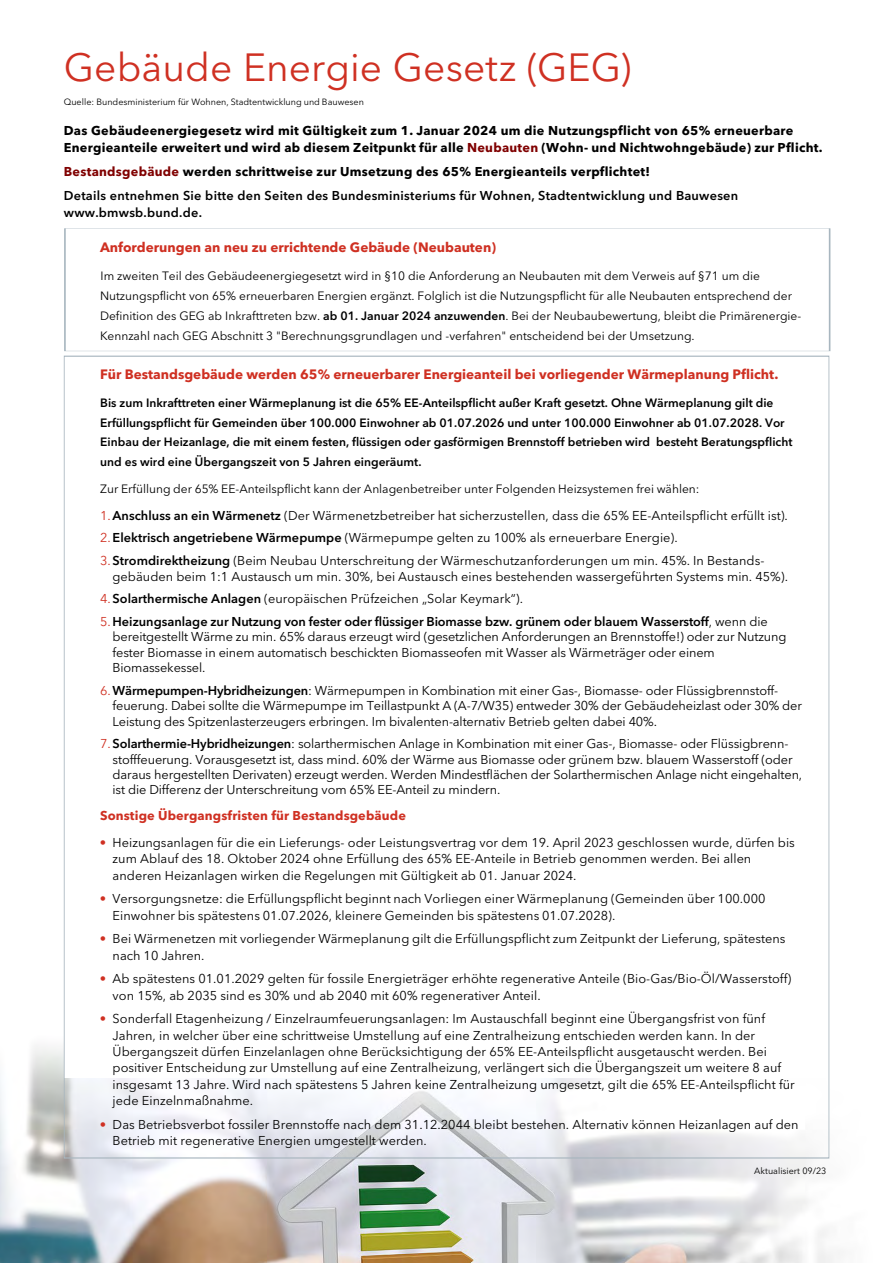
<style>
.page{position:relative;width:893px;height:1263px;background:#fff}
.page>*{position:absolute;margin:0;border:0;box-sizing:border-box;transform-origin:0 0}
.t1{font:39px "Avenir Next LT Pro";color:#cf3022}
.t2{font:700 13.5px "Avenir Next LT Pro";color:#cf3022}
.t3{font:12.75px/16.4px "Avenir Next LT Pro";color:#000}
.t4{font:700 12.75px/16.2px "Avenir Next LT Pro";letter-spacing:.02em;color:#000}
.t5{font:600 12.75px/24.3px "Avenir Next LT Pro";letter-spacing:.02em;color:#000}
.t6{font:700 12.75px "Avenir Next LT Pro";letter-spacing:.01em;color:#cf3022}
.t7{font:12px/19.8px "Avenir Next LT Pro";color:#000}
.t8{font:600 12px/19.6px "Avenir Next LT Pro";color:#000}
.Grundtext-Elco{font:9px "Avenir Next LT Pro";color:#000}
.s1{color:#800000}
.s2{font-weight:700;color:#800000}
.s3{font-weight:700}
.s4{font-weight:600}
.s5{color:#cf3022}
</style>
<div class="page">
<img style="left:0;top:862px;width:840px;height:401px">
<div style="left:65px;top:228px;width:765px;height:123px;border:1px solid #a8b6bf"></div>
<div style="left:64px;top:382px;width:765px;height:696px;background:#fff"></div>
<p class="t1" style="left:64px;top:44px;width:569px">Gebäude Energie Gesetz (GEG)</p>
<p class="Grundtext-Elco" style="left:64px;top:96px;width:302px">Quelle: Bundesministerium für Wohnen, Stadtentwicklung und Bauwesen</p>
<p class="t4" style="left:64px;top:123px;width:760px">Das Gebäudeenergiegesetz wird mit Gültigkeit zum 1. Januar 2024 um die Nutzungspflicht von 65% erneuerbare<br>Energieanteile erweitert und wird ab diesem Zeitpunkt für alle <span class="s1">Neubauten</span> (Wohn- und Nichtwohngebäude) zur Pflicht.</p>
<p class="t5" style="left:64px;top:159px;width:676px"><span class="s2">Bestandsgebäude</span> <span class="s3">werden schrittweise zur Umsetzung des 65% Energieanteils verpflichtet!<br></span>Details entnehmen Sie bitte den Seiten des Bundesministeriums für Wohnen, Stadtentwicklung und Bauwesen</p>
<p class="t5" style="left:64px;top:200px;width:140px">www.bmwsb.bund.de.</p>
<p class="t2" style="left:100px;top:239px;width:397px">Anforderungen an neu zu errichtende Gebäude (Neubauten)</p>
<p class="t7" style="left:100px;top:266px;width:703px">Im zweiten Teil des Gebäudeenergiegesetzt wird in §10 die Anforderung an Neubauten mit dem Verweis auf §71 um die Nutzungspflicht von 65% erneuerbaren Energien ergänzt. Folglich ist die Nutzungspflicht für alle Neubauten entsprechend der Definition des GEG ab Inkrafttreten bzw. <span class="s4">ab 01. Januar 2024 anzuwenden</span>. Bei der Neubaubewertung, bleibt die Primärenergie-Kennzahl nach GEG Abschnitt 3 "Berechnungsgrundlagen und -verfahren" entscheidend bei der Umsetzung.</p>
<p class="t2" style="left:100px;top:366px;width:680px">Für Bestandsgebäude werden 65% erneuerbarer Energieanteil bei vorliegender Wärmeplanung Pflicht.</p>
<p class="t8" style="left:100px;top:393px;width:694px">Bis zum Inkrafttreten einer Wärmeplanung ist die 65% EE-Anteilspflicht außer Kraft gesetzt. Ohne Wärmeplanung gilt die Erfüllungspflicht für Gemeinden über 100.000 Einwohner ab 01.07.2026 und unter 100.000 Einwohner ab 01.07.2028. Vor Einbau der Heizanlage, die mit einem festen, flüssigen oder gasförmigen Brennstoff betrieben wird besteht Beratungspflicht und es wird eine Übergangszeit von 5 Jahren eingeräumt.</p>
<p class="t7" style="left:100px;top:479px;width:601px">Zur Erfüllung der 65% EE-Anteilspflicht kann der Anlagenbetreiber unter Folgenden Heizsystemen frei wählen:</p>
<p class="t3" style="left:100px;top:504px;width:689px;line-height:22.8px"><span class="s5">1.</span><span class="s4">Anschluss an ein Wärmenetz</span> (Der Wärmenetzbetreiber hat sicherzustellen, dass die 65% EE-Anteilspflicht erfüllt ist).<br><span class="s5">2.</span><span class="s4">Elektrisch angetriebene Wärmepumpe</span> (Wärmepumpe gelten zu 100% als erneuerbare Energie).<br><span class="s5">3.</span><span class="s4">Stromdirektheizung</span> (Beim Neubau Unterschreitung der Wärmeschutzanforderungen um min. 45%. In Bestands-</p>
<p class="t3" style="left:100px;top:565px;width:689px;line-height:22.8px;text-indent:12px">gebäuden beim 1:1 Austausch um min. 30%, bei Austausch eines bestehenden wassergeführten Systems min. 45%).<br><span class="s5">4.</span><span class="s4">Solarthermische Anlagen</span> (europäischen Prüfzeichen „Solar Keymark“).<br><span class="s5">5.</span><span class="s4">Heizungsanlage zur Nutzung von fester oder flüssiger Biomasse bzw. grünem oder blauem Wasserstoff</span>, wenn die</p>
<p class="t3" style="left:113px;top:629px;width:675px;line-height:15.3px">bereitgestellt Wärme zu min. 65% daraus erzeugt wird (gesetzlichen Anforderungen an Brennstoffe!) oder zur Nutzung fester Biomasse in einem automatisch beschickten Biomasseofen mit Wasser als Wärmeträger oder einem<br>Biomassekessel.</p>
<p class="t3" style="left:113px;top:683px;width:691px;line-height:15.3px;text-indent:-12px"><span class="s5">6.</span><span class="s4">Wärmepumpen-Hybridheizungen</span>: Wärmepumpen in Kombination mit einer Gas-, Biomasse- oder Flüssigbrennstoff&shy;feuerung. Dabei sollte die Wärmepumpe im Teillastpunkt A (A-7/W35) entweder 30% der Gebäudeheizlast oder 30% der<br>Leistung des Spitzenlasterzeugers erbringen. Im bivalenten-alternativ Betrieb gelten dabei 40%.</p>
<p class="t3" style="left:113px;top:736px;width:691px;line-height:15.3px;text-indent:-12px"><span class="s5">7.</span><span class="s4">Solarthermie-Hybridheizungen</span>: solarthermischen Anlage in Kombination mit einer Gas-, Biomasse- oder Flüssigbrenn&shy;stofffeuerung. Vorausgesetzt ist, dass mind. 60% der Wärme aus Biomasse oder grünem bzw. blauem Wasserstoff (oder daraus hergestellten Derivaten) erzeugt werden. Werden Mindestflächen der Solarthermischen Anlage nicht eingehalten, ist die Differenz der Unterschreitung vom 65% EE-Anteil zu mindern.</p>
<p class="t6" style="left:100px;top:808px;width:307px">Sonstige Übergangsfristen für Bestandsgebäude</p>
<p class="t3" style="left:113px;top:834px;width:684px;text-indent:-13px"><span class="s5">•</span> Heizungsanlagen für die ein Lieferungs- oder Leistungsvertrag vor dem 19. April 2023 geschlossen wurde, dürfen bis zum Ablauf des 18. Oktober 2024 ohne Erfüllung des 65% EE-Anteile in Betrieb genommen werden. Bei allen anderen Heizanlagen wirken die Regelungen mit Gültigkeit ab 01. Januar 2024.</p>
<p class="t3" style="left:113px;top:890px;width:654px;text-indent:-13px"><span class="s5">•</span> Versorgungsnetze: die Erfüllungspflicht beginnt nach Vorliegen einer Wärmeplanung (Gemeinden über 100.000<br>Einwohner bis spätestens 01.07.2026, kleinere Gemeinden bis spätestens 01.07.2028).</p>
<p class="t3" style="left:113px;top:930px;width:674px;text-indent:-13px"><span class="s5">•</span> Bei Wärmenetzen mit vorliegender Wärmeplanung gilt die Erfüllungspflicht zum Zeitpunkt der Lieferung, spätestens nach 10 Jahren.</p>
<p class="t3" style="left:113px;top:970px;width:680px;text-indent:-13px"><span class="s5">•</span> Ab spätestens 01.01.2029 gelten für fossile Energieträger erhöhte regenerative Anteile (Bio-Gas/Bio-Öl/Wasserstoff) von 15%, ab 2035 sind es 30% und ab 2040 mit 60% regenerativer Anteil.</p>
<p class="t3" style="left:113px;top:1011px;width:684px;text-indent:-13px"><span class="s5">•</span> Sonderfall Etagenheizung / Einzelraumfeuerungsanlagen: Im Austauschfall beginnt eine Übergangsfrist von fünf Jahren, in welcher über eine schrittweise Umstellung auf eine Zentralheizung entschieden werden kann. In der Übergangszeit dürfen Einzelanlagen ohne Berücksichtigung der 65% EE-Anteilspflicht ausgetauscht werden. Bei positiver Entscheidung zur Umstellung auf eine Zentralheizung, verlängert sich die Übergangszeit um weitere 8 auf insgesamt 13 Jahre. Wird nach spätestens 5 Jahren keine Zentralheizung umgesetzt, gilt die 65% EE-Anteilspflicht für jede Einzelnmaßnahme.</p>
<p class="t3" style="left:113px;top:1116px;width:687px;text-indent:-13px"><span class="s5">•</span> Das Betriebsverbot fossiler Brennstoffe nach dem 31.12.2044 bleibt bestehen. Alternativ können Heizanlagen auf den<br>Betrieb mit regenerative Energien umgestellt werden.</p>
<p class="Grundtext-Elco" style="left:754px;top:1165px;width:74px">Aktualisiert 09/23</p>
</div>
